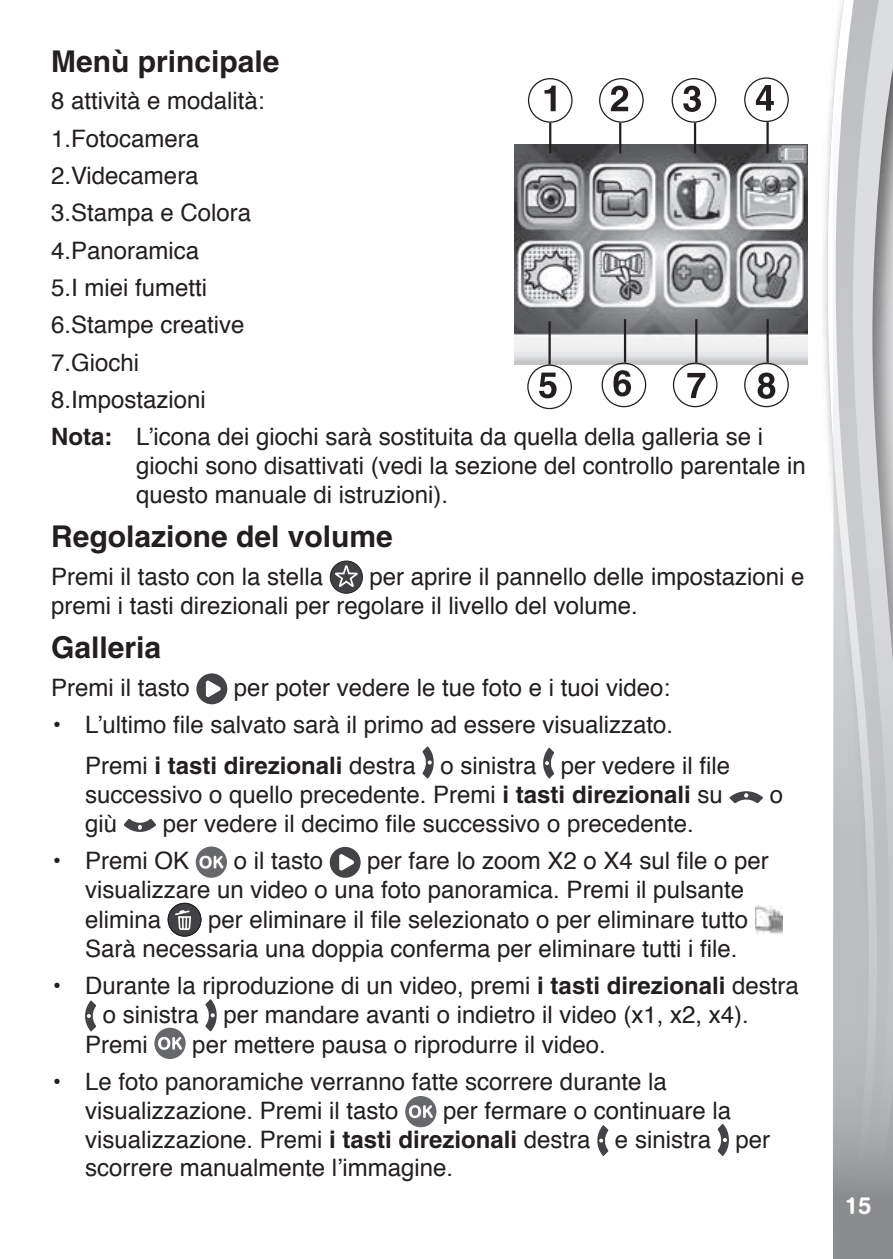
<style>
.page{position:relative;width:893px;height:1259px;background:#fff}
.page>*{position:absolute;margin:0;border:0;box-sizing:border-box;transform-origin:0 0}
.t1{font:700 30px "Helvetica";color:#231f20}
.t2{font:24px/37.2px "Helvetica";color:#231f20}
.t3{font:500 24px "AG Book Rounded";color:#fff}
.s1{font-weight:700}
</style>
<div class="page">
<div style="left:820px;top:0;width:73px;height:1259px;background:#231f20;opacity:.75"></div>
<svg style="left:827px;top:0;width:6px;height:1227px"></svg>
<svg style="left:833px;top:0;width:60px;height:1259px;background:#c2c4c5"></svg>
<div style="left:765px;top:1227px;width:68px;height:32px;background:#fff"></div>
<div style="left:330px;top:561px;width:32px;height:32px;background:#414244;border-radius:50%"></div>
<div style="left:330px;top:560px;width:33px;height:33px;border:1px solid #242122;border-radius:50%"></div>
<svg style="left:335px;top:565px;width:23px;height:22px"></svg>
<div style="left:196px;top:673px;width:31px;height:31px;background:#444346;border-radius:50%"></div>
<svg style="left:206px;top:680px;width:15px;height:17px"></svg>
<svg style="left:422px;top:746px;width:12px;height:32px"></svg>
<svg style="left:543px;top:747px;width:11px;height:31px"></svg>
<svg style="left:729px;top:791px;width:34px;height:12px"></svg>
<svg style="left:124px;top:819px;width:32px;height:13px"></svg>
<div style="left:196px;top:846px;width:31px;height:32px;background:#67686b;border-radius:50%"></div>
<svg style="left:199px;top:855px;width:24px;height:13px"></svg>
<div style="left:330px;top:847px;width:31px;height:31px;background:#444346;border-radius:50%"></div>
<svg style="left:339px;top:854px;width:15px;height:17px"></svg>
<div style="left:168px;top:903px;width:33px;height:33px;background:#414244;border-radius:50%"></div>
<div style="left:168px;top:903px;width:33px;height:33px;border:1px solid #232021;border-radius:50%"></div>
<svg style="left:175px;top:910px;width:16px;height:20px"></svg>
<img style="left:755px;top:906px;width:28px;height:28px">
<svg style="left:85px;top:1000px;width:11px;height:31px"></svg>
<svg style="left:205px;top:999px;width:12px;height:32px"></svg>
<div style="left:154px;top:1027px;width:32px;height:32px;background:#67686b;border-radius:50%"></div>
<svg style="left:158px;top:1037px;width:24px;height:13px"></svg>
<div style="left:405px;top:1096px;width:31px;height:31px;background:#67686b;border-radius:50%"></div>
<svg style="left:409px;top:1105px;width:24px;height:13px"></svg>
<svg style="left:597px;top:1125px;width:11px;height:31px"></svg>
<svg style="left:717px;top:1124px;width:12px;height:32px"></svg>
<svg style="left:687px;top:373px;width:18px;height:25px"></svg>
<svg style="left:758px;top:372px;width:17px;height:27px"></svg>
<img style="left:515px;top:145px;width:293px;height:219px">
<div style="left:528px;top:78px;width:45px;height:45px;border:1px solid #231f20;border-radius:50%"></div>
<svg style="left:544px;top:86px;width:12px;height:25px"></svg>
<div style="left:744px;top:77px;width:45px;height:45px;border:1px solid #231f20;border-radius:50%"></div>
<svg style="left:756px;top:85px;width:18px;height:26px"></svg>
<div style="left:599px;top:78px;width:45px;height:45px;border:1px solid #231f20;border-radius:50%"></div>
<svg style="left:611px;top:86px;width:17px;height:25px"></svg>
<div style="left:527px;top:364px;width:45px;height:45px;border:1px solid #231f20;border-radius:50%"></div>
<svg style="left:539px;top:372px;width:18px;height:26px"></svg>
<div style="left:672px;top:78px;width:44px;height:45px;border:1px solid #231f20;border-radius:50%"></div>
<svg style="left:683px;top:86px;width:18px;height:26px"></svg>
<div style="left:602px;top:362px;width:44px;height:45px;border:1px solid #231f20;border-radius:50%"></div>
<div style="left:673px;top:362px;width:44px;height:45px;border:1px solid #231f20;border-radius:50%"></div>
<div style="left:744px;top:362px;width:45px;height:45px;border:1px solid #231f20;border-radius:50%"></div>
<svg style="left:613px;top:370px;width:18px;height:26px"></svg>
<hr style="left:549px;top:123px;width:2px;height:30px;background:#231f20">
<hr style="left:619px;top:123px;width:2px;height:30px;background:#231f20">
<hr style="left:694px;top:123px;width:2px;height:30px;background:#231f20">
<hr style="left:624px;top:319px;width:2px;height:43px;background:#231f20">
<hr style="left:695px;top:319px;width:2px;height:43px;background:#231f20">
<hr style="left:766px;top:319px;width:3px;height:43px;background:#231f20">
<hr style="left:548px;top:321px;width:3px;height:43px;background:#231f20">
<hr style="left:766px;top:122px;width:3px;height:31px;background:#231f20">
<p class="t1" style="left:51px;top:43px;width:230px">Menù principale</p>
<p class="t2" style="left:51px;top:84px;width:714px">8 attività e modalità:<br>1.Fotocamera<br>2.Videcamera<br>3.Stampa e Colora<br>4.Panoramica<br>5.I miei fumetti<br>6.Stampe creative<br>7.Giochi<br>8.Impostazioni<br><span class="s1">Nota:</span> L’icona dei giochi sarà sostituita da quella della galleria se i</p>
<p class="t2" style="left:136px;top:452px;width:671px;line-height:28.8px">giochi sono disattivati (vedi la sezione del controllo parentale in questo manuale di istruzioni).</p>
<p class="t1" style="left:51px;top:518px;width:343px">Regolazione del volume</p>
<p class="t2" style="left:51px;top:559px;width:274px">Premi il tasto con la stella</p>
<p class="t2" style="left:51px;top:564px;width:755px;line-height:28.8px;text-indent:318px">per aprire il pannello delle impostazioni e premi i tasti direzionali per regolare il livello del volume.</p>
<p class="t1" style="left:51px;top:629px;width:112px">Galleria</p>
<p class="t2" style="left:51px;top:670px;width:140px">Premi il tasto</p>
<p class="t2" style="left:234px;top:670px;width:438px">per poter vedere le tue foto e i tuoi video:</p>
<p class="t2" style="left:85px;top:705px;width:647px;line-height:41.1px;text-indent:-34px">• L’ultimo file salvato sarà il primo ad essere visualizzato.<br>Premi <span class="s1">i tasti direzionali</span> destra o sinistra per vedere il file</p>
<p class="t2" style="left:85px;top:777px;width:639px">successivo o quello precedente. Premi <span class="s1">i tasti direzionali</span> su</p>
<p class="t2" style="left:770px;top:777px;width:15px">o</p>
<p class="t2" style="left:85px;top:806px;width:34px">giù</p>
<p class="t2" style="left:163px;top:806px;width:532px">per vedere il decimo file successivo o precedente.</p>
<p class="t2" style="left:51px;top:843px;width:140px">• Premi OK</p>
<p class="t2" style="left:234px;top:843px;width:91px">o il tasto</p>
<p class="t2" style="left:85px;top:847px;width:685px;line-height:29.4px;text-indent:282px">per fare lo zoom X2 o X4 sul file o per visualizzare un video o una foto panoramica. Premi il pulsante elimina</p>
<p class="t2" style="left:85px;top:906px;width:665px;line-height:28.8px;text-indent:123px">per eliminare il file selezionato o per eliminare tutto<br>Sarà necessaria una doppia conferma per eliminare tutti i file.</p>
<p class="t2" style="left:51px;top:968px;width:749px">• Durante la riproduzione di un video, premi <span class="s1">i tasti direzionali</span> destra</p>
<p class="t2" style="left:103px;top:997px;width:648px">o sinistra per mandare avanti o indietro il video (x1, x2, x4).</p>
<p class="t2" style="left:85px;top:1027px;width:64px">Premi</p>
<p class="t2" style="left:192px;top:1027px;width:415px">per mettere pausa o riprodurre il video.</p>
<p class="t2" style="left:85px;top:1068px;width:583px;line-height:28.8px;text-indent:-34px">• Le foto panoramiche verranno fatte scorrere durante la visualizzazione. Premi il tasto</p>
<p class="t2" style="left:85px;top:1097px;width:687px;line-height:28.8px;text-indent:358px">per fermare o continuare la visualizzazione. Premi <span class="s1">i tasti direzionali</span> destra e sinistra per scorrere manualmente l’immagine.</p>
<p class="t3" style="left:844px;top:1191px;width:28px">15</p>
</div>
